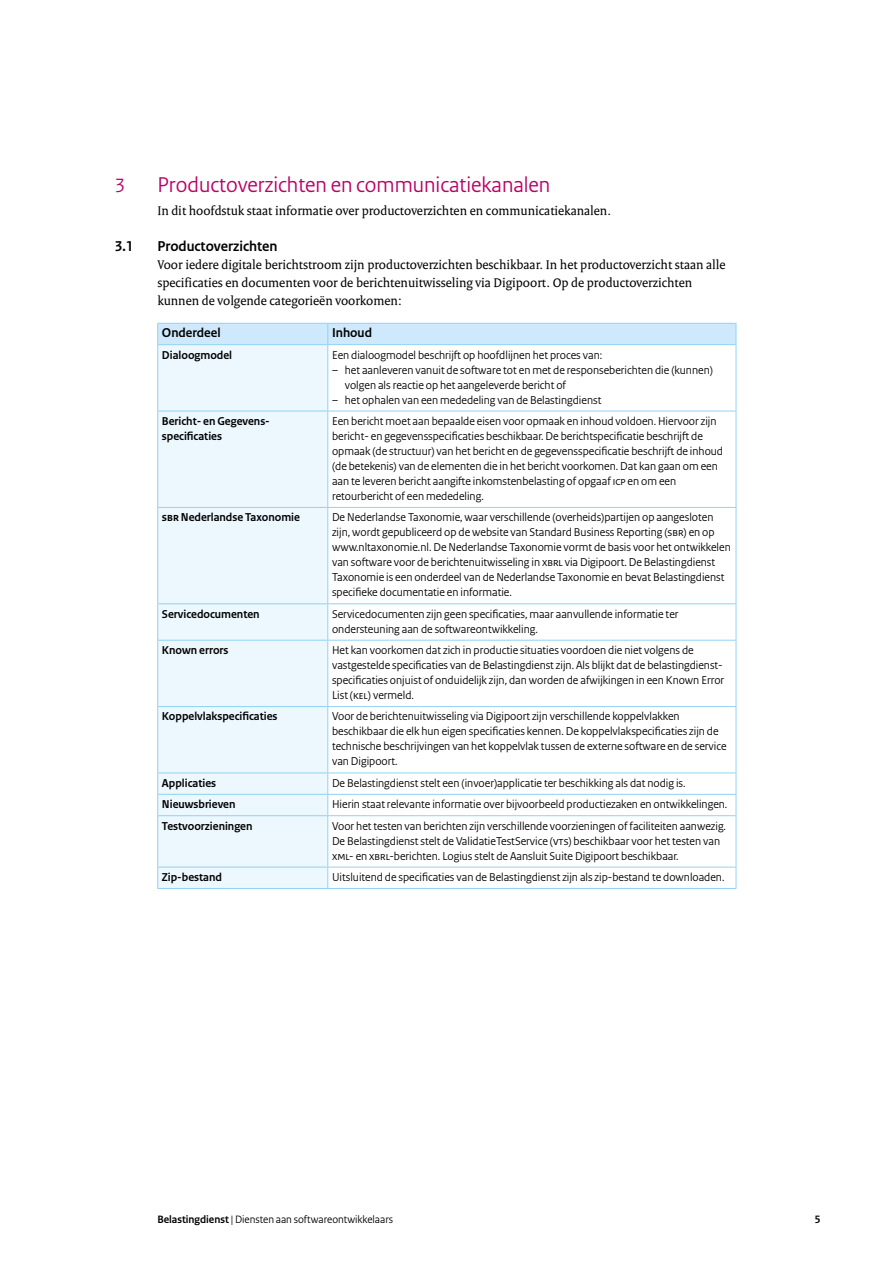
<style>
.page{position:relative;width:893px;height:1263px;background:#fff}
.page>*{position:absolute;margin:0;border:0;box-sizing:border-box;transform-origin:0 0}
.H2_Paragraafkop{font:22.5px "Rijksoverheid Sans Heading";color:#b90066}
.H2_Paragraafkop-2{font:20.25px "Rijksoverheid Sans Heading";color:#b90066}
.H3_Alineakop_Sans{font:700 15px "Rijksoverheid Sans Heading";color:#000}
.P_Broodtekst_Serif{font:13.5px/18px "Rijksoverheid Serif";color:#000}
.Tabel_Kop{font:700 13.5px "Rijksoverheid Sans Heading";color:#000}
.Tabel_plat{font:12px/15px "Rijksoverheid Sans Heading";color:#000}
.Tabel_tussenkop{font:700 12px/15px "Rijksoverheid Sans Heading";color:#000}
.t1{font:11.25px "Rijksoverheid Sans Heading";color:#000}
.t2{font:700 11.25px "Rijksoverheid Sans Heading";color:#000}
.s1{font-weight:700}
</style>
<div class="page">
<div style="left:158px;top:345px;width:169px;height:543px;background:#ecf7fe"></div>
<hr style="left:157px;top:411px;width:171px;height:1px;background:#92d2f4">
<hr style="left:328px;top:411px;width:408px;height:1px;background:#92d2f4">
<hr style="left:157px;top:507px;width:171px;height:1px;background:#92d2f4">
<hr style="left:328px;top:507px;width:408px;height:1px;background:#92d2f4">
<hr style="left:157px;top:603px;width:171px;height:1px;background:#92d2f4">
<hr style="left:328px;top:603px;width:408px;height:1px;background:#92d2f4">
<hr style="left:157px;top:640px;width:171px;height:1px;background:#92d2f4">
<hr style="left:328px;top:640px;width:408px;height:1px;background:#92d2f4">
<hr style="left:157px;top:706px;width:171px;height:1px;background:#92d2f4">
<hr style="left:328px;top:706px;width:408px;height:1px;background:#92d2f4">
<hr style="left:157px;top:772px;width:171px;height:1px;background:#92d2f4">
<hr style="left:328px;top:772px;width:408px;height:1px;background:#92d2f4">
<hr style="left:157px;top:794px;width:171px;height:1px;background:#92d2f4">
<hr style="left:328px;top:794px;width:408px;height:1px;background:#92d2f4">
<hr style="left:157px;top:815px;width:171px;height:1px;background:#92d2f4">
<hr style="left:328px;top:815px;width:408px;height:1px;background:#92d2f4">
<hr style="left:157px;top:867px;width:171px;height:1px;background:#92d2f4">
<hr style="left:328px;top:867px;width:408px;height:1px;background:#92d2f4">
<hr style="left:157px;top:888px;width:171px;height:1px;background:#92d2f4">
<hr style="left:328px;top:888px;width:408px;height:1px;background:#92d2f4">
<hr style="left:736px;top:345px;width:1px;height:66px;background:#92d2f4">
<hr style="left:736px;top:411px;width:1px;height:96px;background:#92d2f4">
<hr style="left:736px;top:508px;width:1px;height:95px;background:#92d2f4">
<hr style="left:736px;top:604px;width:1px;height:36px;background:#92d2f4">
<hr style="left:736px;top:640px;width:1px;height:66px;background:#92d2f4">
<hr style="left:736px;top:707px;width:1px;height:65px;background:#92d2f4">
<svg style="left:736px;top:773px;width:1px;height:42px"></svg>
<hr style="left:736px;top:816px;width:1px;height:51px;background:#92d2f4">
<svg style="left:736px;top:867px;width:1px;height:21px"></svg>
<hr style="left:157px;top:345px;width:1px;height:66px;background:#92d2f4">
<hr style="left:327px;top:345px;width:1px;height:66px;background:#92d2f4">
<hr style="left:157px;top:411px;width:1px;height:96px;background:#92d2f4">
<hr style="left:327px;top:411px;width:1px;height:96px;background:#92d2f4">
<hr style="left:157px;top:508px;width:1px;height:95px;background:#92d2f4">
<hr style="left:327px;top:508px;width:1px;height:95px;background:#92d2f4">
<hr style="left:157px;top:604px;width:1px;height:36px;background:#92d2f4">
<hr style="left:327px;top:604px;width:1px;height:36px;background:#92d2f4">
<hr style="left:157px;top:640px;width:1px;height:66px;background:#92d2f4">
<hr style="left:327px;top:640px;width:1px;height:66px;background:#92d2f4">
<hr style="left:157px;top:707px;width:1px;height:65px;background:#92d2f4">
<hr style="left:327px;top:707px;width:1px;height:65px;background:#92d2f4">
<svg style="left:157px;top:773px;width:1px;height:42px"></svg>
<svg style="left:327px;top:773px;width:1px;height:42px"></svg>
<hr style="left:157px;top:816px;width:1px;height:51px;background:#92d2f4">
<hr style="left:327px;top:816px;width:1px;height:51px;background:#92d2f4">
<svg style="left:157px;top:867px;width:1px;height:21px"></svg>
<svg style="left:327px;top:867px;width:1px;height:21px"></svg>
<svg style="left:157px;top:323px;width:580px;height:22px;background:#cae7fa"></svg>
<hr style="left:157px;top:344px;width:171px;height:1px;background:#92d2f4">
<h2 class="H2_Paragraafkop-2" style="left:115px;top:174px;width:12px">3</h2>
<h2 class="H2_Paragraafkop" style="left:157px;top:172px;width:395px">Productoverzichten en communicatiekanalen</h2>
<p class="P_Broodtekst_Serif" style="left:157px;top:201px;width:455px">In dit hoofdstuk staat informatie over productoverzichten en communicatiekanalen.</p>
<h3 class="H3_Alineakop_Sans" style="left:115px;top:238px;width:20px">3.1</h3>
<h3 class="H3_Alineakop_Sans" style="left:157px;top:238px;width:122px">Productoverzichten</h3>
<p class="P_Broodtekst_Serif" style="left:157px;top:255px;width:570px">Voor iedere digitale berichtstroom zijn productoverzichten beschikbaar. In het productoverzicht staan alle specificaties en documenten voor de berichtenuitwisseling via Digipoort. Op de productoverzichten kunnen de volgende categorieën voorkomen:</p>
<p class="Tabel_Kop" style="left:162px;top:325px;width:60px">Onderdeel</p>
<p class="Tabel_Kop" style="left:332px;top:325px;width:41px">Inhoud</p>
<p class="Tabel_tussenkop" style="left:162px;top:347px;width:72px">Dialoogmodel</p>
<p class="Tabel_plat" style="left:332px;top:347px;width:272px">Een dialoogmodel beschrijft op hoofdlijnen het proces van:</p>
<p class="Tabel_plat" style="left:345px;top:362px;width:369px;text-indent:-13px">– het aanleveren vanuit de software tot en met de responseberichten die (kunnen) volgen als reactie op het aangeleverde bericht of</p>
<p class="Tabel_plat" style="left:332px;top:392px;width:271px">– het ophalen van een mededeling van de Belastingdienst</p>
<p class="Tabel_tussenkop" style="left:162px;top:414px;width:108px">Bericht- en Gegevens&shy;specificaties</p>
<p class="Tabel_plat" style="left:332px;top:414px;width:393px">Een bericht moet aan bepaalde eisen voor opmaak en inhoud voldoen. Hiervoor zijn bericht- en gegevensspecificaties beschikbaar. De berichtspecificatie beschrijft de opmaak (de structuur) van het bericht en de gegevensspecificatie beschrijft de inhoud (de betekenis) van de elementen die in het bericht voorkomen. Dat kan gaan om een aan te leveren bericht aangifte inkomstenbelasting of opgaaf ICP en om een retourbericht of een mededeling.</p>
<p class="Tabel_tussenkop" style="left:162px;top:510px;width:140px">SBR Nederlandse Taxonomie</p>
<p class="Tabel_plat" style="left:332px;top:510px;width:400px">De Nederlandse Taxonomie, waar verschillende (overheids)partijen op aangesloten zijn, wordt gepubliceerd op de website van Standard Business Reporting (SBR) en op www.nltaxonomie.nl. De Nederlandse Taxonomie vormt de basis voor het ontwikkelen van software voor de berichtenuitwisseling in XBRL via Digipoort. De Belastingdienst Taxonomie is een onderdeel van de Nederlandse Taxonomie en bevat Belastingdienst specifieke documentatie en informatie.</p>
<p class="Tabel_tussenkop" style="left:162px;top:606px;width:99px">Servicedocumenten</p>
<p class="Tabel_plat" style="left:332px;top:606px;width:348px">Servicedocumenten zijn geen specificaties, maar aanvullende informatie ter ondersteuning aan de softwareontwikkeling.</p>
<p class="Tabel_tussenkop" style="left:162px;top:643px;width:68px">Known errors</p>
<p class="Tabel_plat" style="left:332px;top:643px;width:394px">Het kan voorkomen dat zich in productie situaties voordoen die niet volgens de vastgestelde specificaties van de Belastingdienst zijn. Als blijkt dat de belastingdienst&shy;specificaties onjuist of onduidelijk zijn, dan worden de afwijkingen in een Known Error List (KEL) vermeld.</p>
<p class="Tabel_tussenkop" style="left:162px;top:709px;width:117px">Koppelvlakspecificaties</p>
<p class="Tabel_plat" style="left:332px;top:709px;width:396px">Voor de berichtenuitwisseling via Digipoort zijn verschillende koppelvlakken beschikbaar die elk hun eigen specificaties kennen. De koppelvlakspecificaties zijn de technische beschrijvingen van het koppelvlak tussen de externe software en de service van Digipoort.</p>
<p class="Tabel_tussenkop" style="left:162px;top:776px;width:56px">Applicaties</p>
<p class="Tabel_plat" style="left:332px;top:775px;width:355px">De Belastingdienst stelt een (invoer)applicatie ter beschikking als dat nodig is.</p>
<p class="Tabel_tussenkop" style="left:162px;top:797px;width:75px">Nieuwsbrieven</p>
<p class="Tabel_plat" style="left:332px;top:797px;width:397px">Hierin staat relevante informatie over bijvoorbeeld productiezaken en ontwikkelingen.</p>
<p class="Tabel_tussenkop" style="left:162px;top:818px;width:92px">Testvoorzieningen</p>
<p class="Tabel_plat" style="left:332px;top:818px;width:395px">Voor het testen van berichten zijn verschillende voorzieningen of faciliteiten aanwezig.<br>De Belastingdienst stelt de ValidatieTestService (VTS) beschikbaar voor het testen van<br>XML- en XBRL-berichten. Logius stelt de Aansluit Suite Digipoort beschikbaar.</p>
<p class="Tabel_tussenkop" style="left:162px;top:870px;width:62px">Zip-bestand</p>
<p class="Tabel_plat" style="left:332px;top:870px;width:394px">Uitsluitend de specificaties van de Belastingdienst zijn als zip-bestand te downloaden.</p>
<p class="t1" style="left:157px;top:1213px;width:237px"><span class="s1">Belastingdienst</span> | Diensten aan softwareontwikkelaars</p>
<p class="t2" style="left:815px;top:1213px;width:7px">5</p>
</div>
